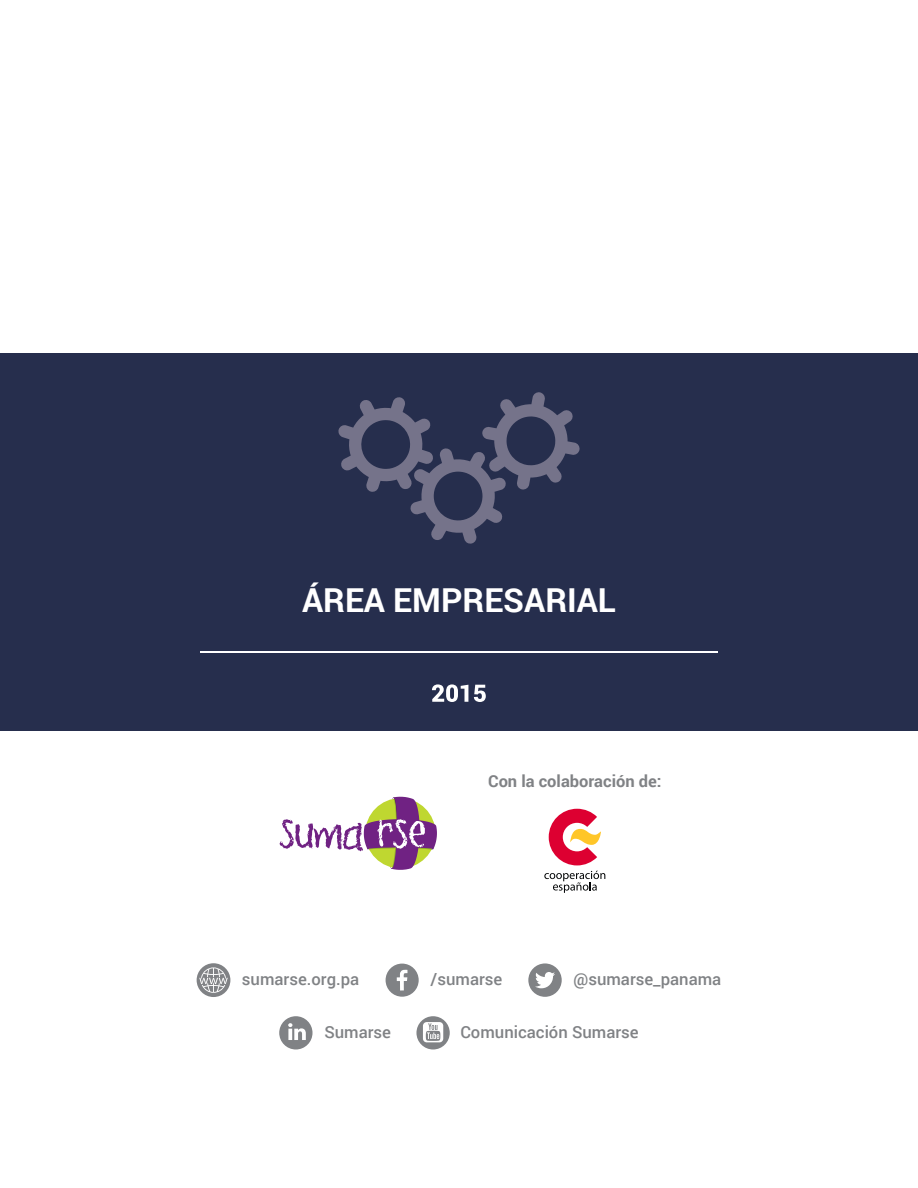
<style>
.page{position:relative;width:918px;height:1188px;background:#fff}
.page>*{position:absolute;margin:0;border:0;box-sizing:border-box;transform-origin:0 0}
.t1{font:700 33px "Roboto";color:#fff}
.t2{font:500 16.65px "Roboto";color:#808285}
.t3{font:700 16.5px "Roboto";color:#808285}
</style>
<div class="page">
<svg style="left:197px;top:963px;width:33px;height:34px"></svg>
<svg style="left:386px;top:964px;width:33px;height:33px"></svg>
<svg style="left:528px;top:963px;width:34px;height:34px"></svg>
<svg style="left:279px;top:1016px;width:34px;height:34px"></svg>
<svg style="left:416px;top:1016px;width:34px;height:34px"></svg>
<div style="left:0;top:353px;width:918px;height:378px;background:#262e4d"></div>
<hr style="left:200px;top:651px;width:518px;height:1px;background:#fff">
<svg style="left:432px;top:684px;width:54px;height:18px"></svg>
<svg style="left:280px;top:797px;width:157px;height:73px"></svg>
<svg style="left:338px;top:392px;width:242px;height:152px"></svg>
<svg style="left:544px;top:871px;width:61px;height:22px"></svg>
<svg style="left:549px;top:809px;width:52px;height:56px"></svg>
<h1 class="t1" style="left:302px;top:577px;width:315px">ÁREA EMPRESARIAL</h1>
<p class="t3" style="left:488px;top:770px;width:175px">Con la colaboración de:</p>
<p class="t2" style="left:242px;top:967px;width:119px">sumarse.org.pa</p>
<p class="t2" style="left:431px;top:967px;width:73px">/sumarse</p>
<p class="t2" style="left:574px;top:967px;width:149px">@sumarse_panama</p>
<p class="t2" style="left:324px;top:1020px;width:68px">Sumarse</p>
<p class="t2" style="left:460px;top:1020px;width:180px">Comunicación Sumarse</p>
</div>
